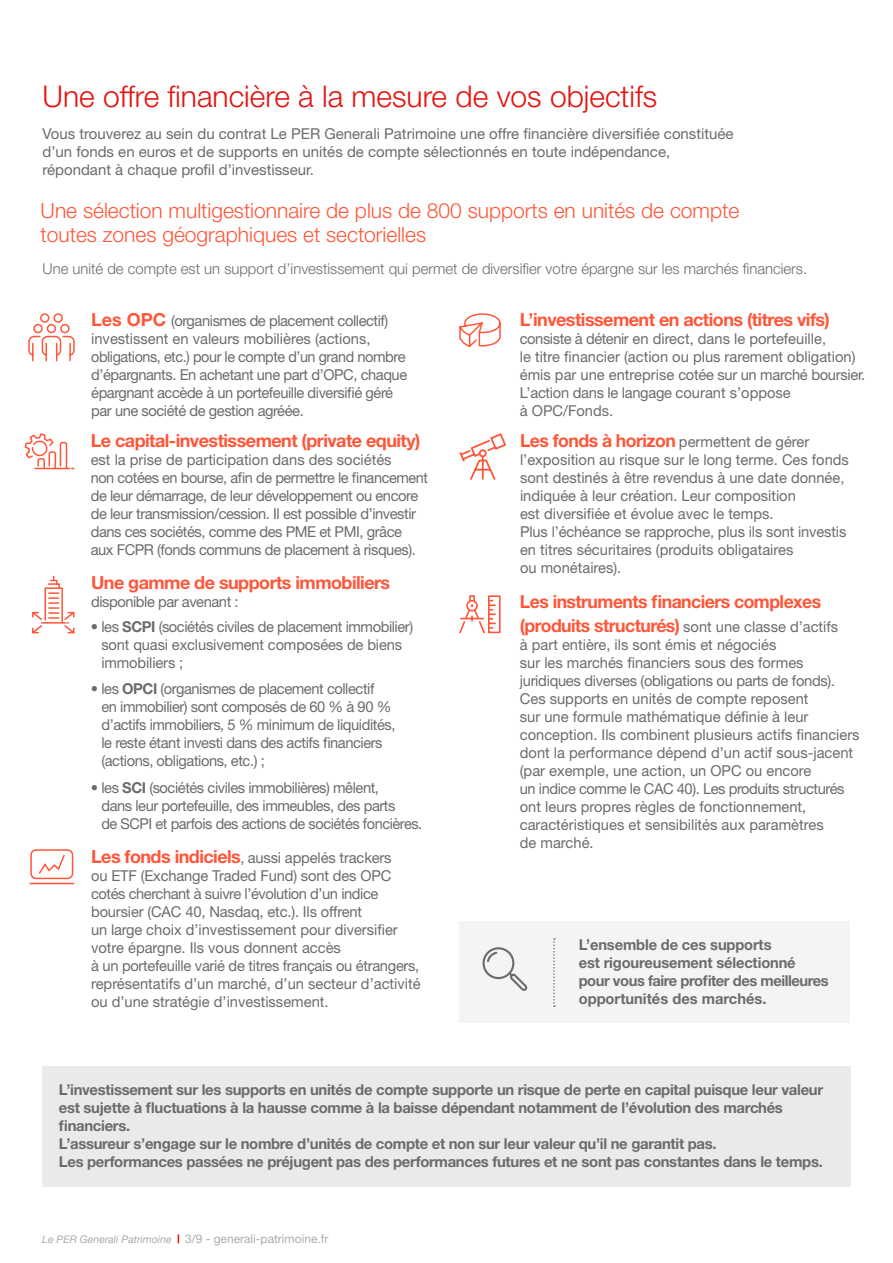
<style>
.page{position:relative;width:893px;height:1263px;background:#fff}
.page>*{position:absolute;margin:0;border:0;box-sizing:border-box;transform-origin:0 0}
.t1{font:300 30px "Helvetica Neue LT Std";color:#e21410}
.t2{font:300 21px/24px "Helvetica Neue LT Std";color:#ff5639}
.t3{font:700 18px "Helvetica Neue LT Std";letter-spacing:-.03em;color:#ff5639}
.t4{font:15px/18px "Helvetica Neue LT Std";letter-spacing:-.01em;color:#6a6c6c}
.t5{font:15px/18px "Helvetica Neue LT Std";letter-spacing:-.03em;color:#6a6c6c}
.t6{font:700 15px/18px "Helvetica Neue LT Std";letter-spacing:-.02em;color:#6a6c6c}
.t7{font:300 15px "Helvetica Neue LT Std";color:#6a6c6c}
.t8{font:12px "Helvetica Neue LT Std";color:#abacac}
.s1{font-weight:700;font-size:18px;color:#ff5639}
.s2{font-weight:700}
.s3{font-family:"Helvetica Neue";font-style:italic;font-size:10.5px}
</style>
<div class="page">
<svg style="left:28px;top:313px;width:47px;height:49px"></svg>
<svg style="left:24px;top:433px;width:50px;height:37px"></svg>
<svg style="left:32px;top:576px;width:43px;height:58px"></svg>
<svg style="left:39px;top:854px;width:26px;height:20px"></svg>
<hr style="left:30px;top:883px;width:44px;height:1px;background:#ff5639">
<div style="left:30px;top:849px;width:43px;height:30px;border:2px solid #ff5639;border-radius:5px"></div>
<svg style="left:459px;top:313px;width:42px;height:34px"></svg>
<svg style="left:459px;top:433px;width:47px;height:47px"></svg>
<svg style="left:459px;top:595px;width:42px;height:39px"></svg>
<div style="left:43px;top:1065px;width:808px;height:121px;background:#e9eaea"></div>
<div style="left:460px;top:921px;width:390px;height:101px;background:#f4f4f4"></div>
<div style="left:482px;top:947px;width:32px;height:32px;border:2px solid #6a6c6c;border-radius:50%"></div>
<svg style="left:485px;top:950px;width:13px;height:12px"></svg>
<svg style="left:506px;top:970px;width:22px;height:21px"></svg>
<svg style="left:553px;top:938px;width:2px;height:69px"></svg>
<h1 class="t1" style="left:43px;top:78px;width:616px">Une offre financière à la mesure de vos objectifs</h1>
<p class="t4" style="left:42px;top:125px;width:693px">Vous trouverez au sein du contrat Le PER Generali Patrimoine une offre financière diversifiée constituée d’un fonds en euros et de supports en unités de compte sélectionnés en toute indépendance, répondant à chaque profil d’investisseur.</p>
<h2 class="t2" style="left:41px;top:198px;width:700px">Une sélection multigestionnaire de plus de 800 supports en unités de compte toutes zones géographiques et sectorielles</h2>
<p class="t7" style="left:43px;top:259px;width:766px">Une unité de compte est un support d’investissement qui permet de diversifier votre épargne sur les marchés financiers.</p>
<p class="t5" style="left:91px;top:311px;width:317px"><span class="s1">Les OPC</span> (organismes de placement collectif) investissent en valeurs mobilières (actions, obligations, etc.) pour le compte d’un grand nombre d’épargnants. En achetant une part d’OPC, chaque épargnant accède à un portefeuille diversifié géré par une société de gestion agréée.</p>
<p class="t3" style="left:91px;top:429px;width:331px">Le capital-investissement (private equity)</p>
<p class="t5" style="left:91px;top:450px;width:339px">est la prise de participation dans des sociétés<br>non cotées en bourse, afin de permettre le financement de leur démarrage, de leur développement ou encore de leur transmission/cession. Il est possible d’investir dans ces sociétés, comme des PME et PMI, grâce aux FCPR (fonds communs de placement à risques).</p>
<p class="t3" style="left:91px;top:571px;width:301px">Une gamme de supports immobiliers</p>
<p class="t5" style="left:91px;top:592px;width:149px">disponible par avenant :</p>
<p class="t4" style="left:101px;top:617px;width:313px;text-indent:-11px">• les <span class="s2">SCPI</span> (sociétés civiles de placement immobilier) sont quasi exclusivement composées de biens immobiliers ;</p>
<p class="t5" style="left:101px;top:680px;width:296px;text-indent:-11px">• les <span class="s2">OPCI</span> (organismes de placement collectif<br>en immobilier) sont composés de 60 % à 90 % d’actifs immobiliers, 5 % minimum de liquidités, le reste étant investi dans des actifs financiers (actions, obligations, etc.) ;</p>
<p class="t5" style="left:101px;top:778px;width:322px;text-indent:-11px">• les <span class="s2">SCI</span> (sociétés civiles immobilières) mêlent,<br>dans leur portefeuille, des immeubles, des parts<br>de SCPI et parfois des actions de sociétés foncières.</p>
<p class="t4" style="left:91px;top:848px;width:331px"><span class="s1">Les fonds indiciels</span>, aussi appelés trackers<br>ou ETF (Exchange Traded Fund) sont des OPC cotés cherchant à suivre l’évolution d’un indice boursier (CAC 40, Nasdaq, etc.). Ils offrent<br>un large choix d’investissement pour diversifier votre épargne. Ils vous donnent accès<br>à un portefeuille varié de titres français ou étrangers, représentatifs d’un marché, d’un secteur d’activité ou d’une stratégie d’investissement.</p>
<p class="t3" style="left:520px;top:309px;width:312px">L’investissement en actions (titres vifs)</p>
<p class="t4" style="left:520px;top:330px;width:347px">consiste à détenir en direct, dans le portefeuille,<br>le titre financier (action ou plus rarement obligation) émis par une entreprise cotée sur un marché boursier.<br>L’action dans le langage courant s’oppose<br>à OPC/Fonds.</p>
<p class="t4" style="left:520px;top:432px;width:330px"><span class="s1">Les fonds à horizon</span> permettent de gérer l’exposition au risque sur le long terme. Ces fonds sont destinés à être revendus à une date donnée, indiquée à leur création. Leur composition<br>est diversifiée et évolue avec le temps.<br>Plus l’échéance se rapproche, plus ils sont investis en titres sécuritaires (produits obligataires<br>ou monétaires).</p>
<p class="t3" style="left:520px;top:590px;width:303px">Les instruments financiers complexes</p>
<p class="t4" style="left:520px;top:617px;width:341px"><span class="s1">(produits structurés)</span> sont une classe d’actifs<br>à part entière, ils sont émis et négociés<br>sur les marchés financiers sous des formes juridiques diverses (obligations ou parts de fonds).<br>Ces supports en unités de compte reposent<br>sur une formule mathématique définie à leur conception. Ils combinent plusieurs actifs financiers dont la performance dépend d’un actif sous-jacent (par exemple, une action, un OPC ou encore<br>un indice comme le CAC 40). Les produits structurés ont leurs propres règles de fonctionnement, caractéristiques et sensibilités aux paramètres<br>de marché.</p>
<p class="t6" style="left:579px;top:936px;width:251px">L’ensemble de ces supports<br>est rigoureusement sélectionné pour vous faire profiter des meilleures opportunités des marchés.</p>
<p class="t6" style="left:59px;top:1080px;width:766px">L’investissement sur les supports en unités de compte supporte un risque de perte en capital puisque leur valeur est sujette à fluctuations à la hausse comme à la baisse dépendant notamment de l’évolution des marchés financiers.<br>L’assureur s’engage sur le nombre d’unités de compte et non sur leur valeur qu’il ne garantit pas.<br>Les performances passées ne préjugent pas des performances futures et ne sont pas constantes dans le temps.</p>
<p class="t8" style="left:42px;top:1232px;width:288px"><span class="s3">Le PER Generali Patrimoine</span> 3/9 - generali-patrimoine.fr</p>
</div>
